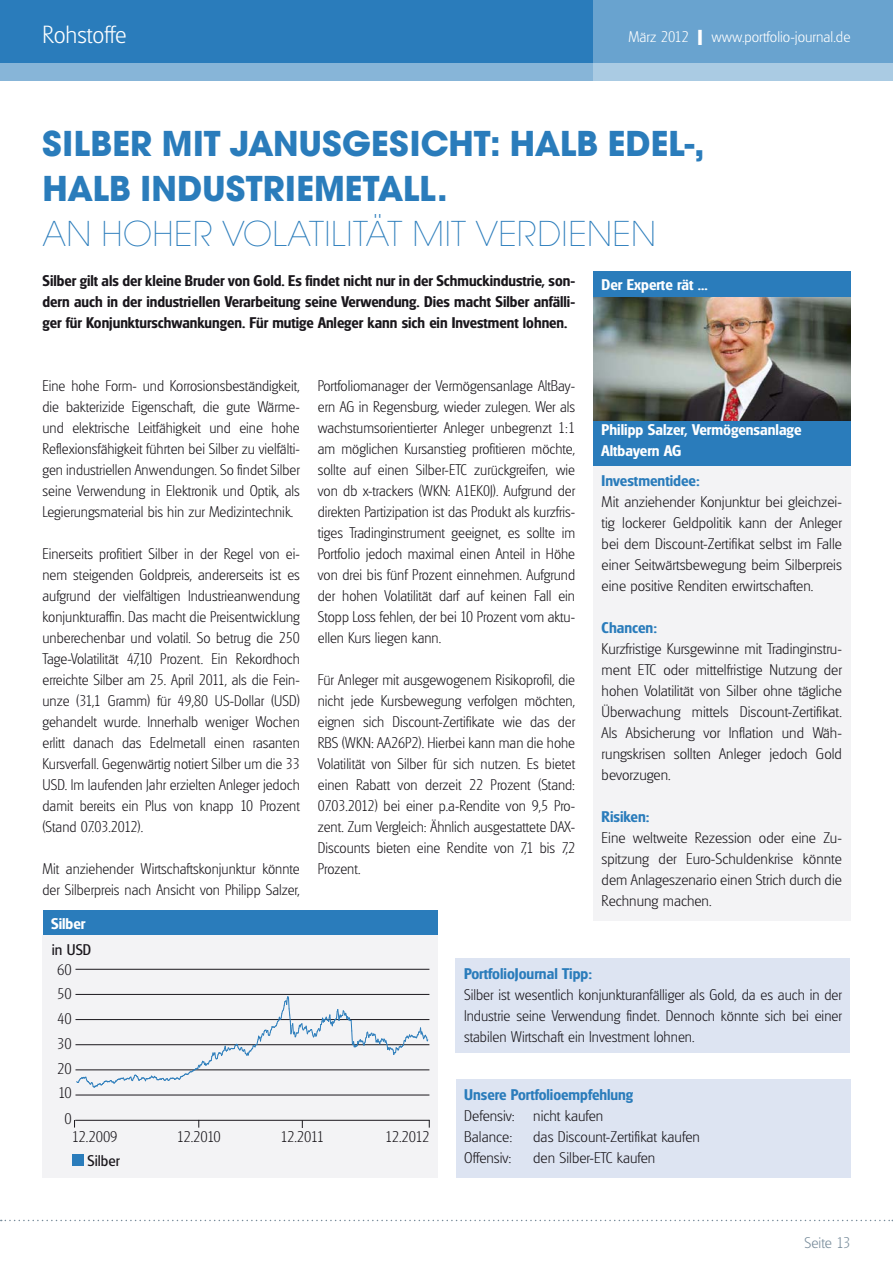
<style>
.page{position:relative;width:893px;height:1263px;background:#fff}
.page>*{position:absolute;margin:0;border:0;box-sizing:border-box;transform-origin:0 0}
.t1{font:700 37.5px/45px "Avignon";color:#2a7cbb}
.t2{font:200 37.5px "Avignon";color:#2a7cbb}
.t3{font:200 24px "Glasgow Serial";color:#fff}
.t4{font:200 15px/21px "Glasgow Serial";color:#1a171c;text-align:justify;scale:.96 1}
.t5{font:200 15px/21px "Glasgow Serial";color:#1a171c;text-align:justify}
.t6{font:700 15px/21px "Glasgow Serial";color:#1a171c;text-align:justify}
.t7{font:700 15px "Glasgow Serial";color:#2a7cbb}
.t8{font:700 15px/21px "Glasgow Serial";color:#fff}
.t9{font:200 15px "Glasgow Serial";color:#fff}
.t10{font:15px "Glasgow Serial";color:#1a171c}
.t11{font:200 15px "Glasgow Serial";color:#788c9b}
.s1{font-weight:700;font-size:21px}
</style>
<div class="page">
<svg style="left:1px;top:1220px;width:892px;height:1px"></svg>
<div style="left:0;top:0;width:893px;height:81px;background:#2a7cbb"></div>
<div style="left:0;top:64px;width:893px;height:17px;background:#87b5d8"></div>
<svg style="left:593px;top:0;width:300px;height:81px;background:#77abd3"></svg>
<div style="left:593px;top:466px;width:257px;height:455px;background:#f3f3f5"></div>
<div style="left:593px;top:272px;width:257px;height:25px;background:#2a7cbb"></div>
<div style="left:593px;top:416px;width:257px;height:50px;background:#2a7cbb"></div>
<img style="left:593px;top:297px;width:257px;height:123px">
<div style="left:455px;top:958px;width:395px;height:95px;background:#dde4f2"></div>
<div style="left:456px;top:1079px;width:394px;height:99px;background:#dde4f2"></div>
<div style="left:43px;top:910px;width:394px;height:25px;background:#2a7cbb"></div>
<div style="left:43px;top:935px;width:395px;height:243px;background:#f3f3f5"></div>
<div style="left:73px;top:1154px;width:11px;height:12px;background:#2a7cbb"></div>
<hr style="left:75px;top:1120px;width:354px;height:1px;background:#1a171c">
<hr style="left:75px;top:969px;width:354px;height:1px;background:#1a171c">
<hr style="left:75px;top:994px;width:354px;height:1px;background:#1a171c">
<hr style="left:75px;top:1019px;width:354px;height:1px;background:#1a171c">
<hr style="left:75px;top:1069px;width:354px;height:1px;background:#1a171c">
<hr style="left:75px;top:1044px;width:354px;height:1px;background:#1a171c">
<hr style="left:75px;top:1095px;width:354px;height:1px;background:#1a171c">
<svg style="left:76px;top:996px;width:353px;height:92px"></svg>
<h2 class="t3" style="left:43px;top:20px;width:86px">Rohstoffe</h2>
<p class="t9" style="left:711px;top:27px;width:141px">www.portfolio-journal.de</p>
<p class="t9" style="left:629px;top:27px;width:75px">März 2012 <span class="s1">I</span></p>
<h1 class="t1" style="left:43px;top:120px;width:663px">SILBER MIT JANUSGESICHT: HALB EDEL-,<br>HALB INDUSTRIEMETALL.</h1>
<h1 class="t2" style="left:43px;top:212px;width:615px">AN HOHER VOLATILITÄT MIT VERDIENEN</h1>
<p class="t6" style="left:43px;top:270px;width:534px">Silber gilt als der kleine Bruder von Gold. Es findet nicht nur in der Schmuckindustrie, son&shy;dern auch in der industriellen Verarbeitung seine Verwendung. Dies macht Silber anfälli&shy;ger für Konjunkturschwankungen. Für mutige Anleger kann sich ein Investment lohnen.</p>
<p class="t8" style="left:602px;top:274px;width:108px">Der Experte rät ...</p>
<p class="t4" style="left:43px;top:375px;width:270px">Eine hohe Form- und Korrosionsbeständigkeit, die bakterizide Eigenschaft, die gute Wärme&shy;und elektrische Leitfähigkeit und eine hohe Reflexionsfähigkeit führten bei Silber zu vielfälti&shy;gen industriellen Anwendungen. So findet Silber seine Verwendung in Elektronik und Optik, als Legierungsmaterial bis hin zur Medizintechnik.</p>
<p class="t4" style="left:43px;top:543px;width:270px">Einerseits profitiert Silber in der Regel von ei&shy;nem steigenden Goldpreis, andererseits ist es aufgrund der vielfältigen Industrieanwendung konjunkturaffin. Das macht die Preisentwicklung unberechenbar und volatil. So betrug die 250<br>Tage-Volatilität 47,10 Prozent. Ein Rekordhoch erreichte Silber am 25. April 2011, als die Fein&shy;unze (31,1 Gramm) für 49,80 US-Dollar (USD) gehandelt wurde. Innerhalb weniger Wochen erlitt danach das Edelmetall einen rasanten Kursverfall. Gegenwärtig notiert Silber um die 33<br>USD. Im laufenden Jahr erzielten Anleger jedoch damit bereits ein Plus von knapp 10 Prozent (Stand 07.03.2012).</p>
<p class="t4" style="left:43px;top:858px;width:270px">Mit anziehender Wirtschaftskonjunktur könnte der Silberpreis nach Ansicht von Philipp Salzer,</p>
<p class="t8" style="left:51px;top:912px;width:36px">Silber</p>
<p class="t4" style="left:318px;top:375px;width:270px">Portfoliomanager der Vermögensanlage AltBay&shy;ern AG in Regensburg, wieder zulegen. Wer als wachstumsorientierter Anleger unbegrenzt 1:1 am möglichen Kursanstieg profitieren möchte, sollte auf einen Silber-ETC zurückgreifen, wie von db x-trackers (WKN: A1EK0J). Aufgrund der direkten Partizipation ist das Produkt als kurzfris&shy;tiges Tradinginstrument geeignet, es sollte im Portfolio jedoch maximal einen Anteil in Höhe von drei bis fünf Prozent einnehmen. Aufgrund der hohen Volatilität darf auf keinen Fall ein Stopp Loss fehlen, der bei 10 Prozent vom aktu&shy;ellen Kurs liegen kann.</p>
<p class="t4" style="left:318px;top:669px;width:270px">Für Anleger mit ausgewogenem Risikoprofil, die nicht jede Kursbewegung verfolgen möchten, eignen sich Discount-Zertifikate wie das der RBS (WKN: AA26P2). Hierbei kann man die hohe Volatilität von Silber für sich nutzen. Es bietet einen Rabatt von derzeit 22 Prozent (Stand:<br>07.03.2012) bei einer p.a-Rendite von 9,5 Pro&shy;zent. Zum Vergleich: Ähnlich ausgestattete DAX-Discounts bieten eine Rendite von 7,1 bis 7,2<br>Prozent.</p>
<p class="t8" style="left:602px;top:419px;width:201px">Philipp Salzer, Vermögensanlage<br>Altbayern AG</p>
<p class="t7" style="left:602px;top:472px;width:100px">Investmentidee:</p>
<p class="t5" style="left:602px;top:491px;width:242px">Mit anziehender Konjunktur bei gleichzei&shy;tig lockerer Geldpolitik kann der Anleger bei dem Discount-Zertifikat selbst im Falle einer Seitwärtsbewegung beim Silberpreis eine positive Renditen erwirtschaften.</p>
<p class="t7" style="left:602px;top:619px;width:57px">Chancen:</p>
<p class="t5" style="left:602px;top:638px;width:242px">Kurzfristige Kursgewinne mit Tradinginstru&shy;ment ETC oder mittelfristige Nutzung der hohen Volatilität von Silber ohne tägliche Überwachung mittels Discount-Zertifikat.<br>Als Absicherung vor Inflation und Wäh&shy;rungskrisen sollten Anleger jedoch Gold bevorzugen.</p>
<p class="t7" style="left:602px;top:808px;width:49px">Risiken:</p>
<p class="t5" style="left:602px;top:827px;width:242px">Eine weltweite Rezession oder eine Zu&shy;spitzung der Euro-Schuldenkrise könnte dem Anlageszenario einen Strich durch die Rechnung machen.</p>
<p class="t10" style="left:52px;top:940px;width:41px">in USD</p>
<p class="t5" style="left:57px;top:957px;width:16px;line-height:24.8px">60<br>50</p>
<p class="t5" style="left:57px;top:1008px;width:16px">40</p>
<p class="t5" style="left:57px;top:1058px;width:16px">20</p>
<p class="t5" style="left:57px;top:1033px;width:16px">30</p>
<p class="t5" style="left:58px;top:1082px;width:15px">10</p>
<p class="t5" style="left:65px;top:1108px;width:9px">0</p>
<p class="t5" style="left:72px;top:1126px;width:47px">12.2009</p>
<p class="t5" style="left:385px;top:1126px;width:46px">12.2012</p>
<p class="t5" style="left:280px;top:1126px;width:45px">12.2011</p>
<p class="t5" style="left:177px;top:1126px;width:45px">12.2010</p>
<p class="t10" style="left:88px;top:1151px;width:34px">Silber</p>
<p class="t7" style="left:464px;top:964px;width:130px">PortfolioJournal Tipp:</p>
<p class="t5" style="left:464px;top:984px;width:379px">Silber ist wesentlich konjunkturanfälliger als Gold, da es auch in der Industrie seine Verwendung findet. Dennoch könnte sich bei einer stabilen Wirtschaft ein Investment lohnen.</p>
<p class="t7" style="left:464px;top:1085px;width:170px">Unsere Portfolioempfehlung</p>
<p class="t5" style="left:464px;top:1105px;width:141px">Defensiv: nicht kaufen<br>Balance:</p>
<p class="t5" style="left:533px;top:1126px;width:168px">das Discount-Zertifikat kaufen</p>
<p class="t5" style="left:464px;top:1147px;width:49px">Offensiv:</p>
<p class="t5" style="left:533px;top:1147px;width:124px">den Silber-ETC kaufen</p>
<p class="t11" style="left:805px;top:1234px;width:47px">Seite 13</p>
</div>
